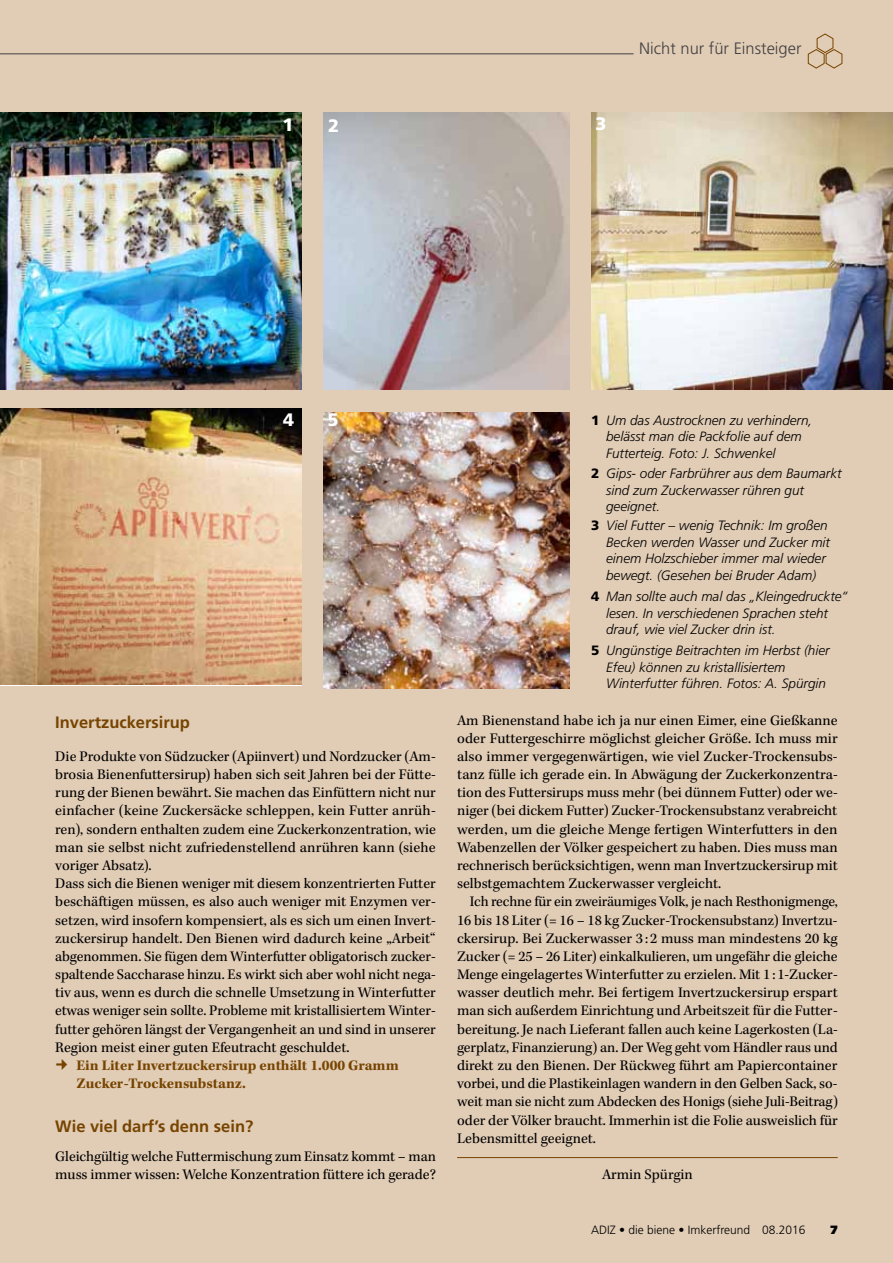
<style>
.page{position:relative;width:893px;height:1263px;background:#e1ccb5}
.page>*{position:absolute;margin:0;border:0;box-sizing:border-box;transform-origin:0 0}
.t1{font:900 18px "Frutiger LT Std";color:#fff}
.t2{font:700 16.5px "Frutiger LT Std";color:#764400}
.t3{font:300 16.5px "Frutiger LT Std";color:#414042}
.t4{font:15px/18.1px "Kepler Std";color:#000}
.t5{font:700 15px/18.1px "Kepler Std";color:#764400}
.t6{font:italic 300 13.5px/16.5px "Frutiger LT Std";color:#000}
.t7{font:300 12px "Frutiger LT Std";color:#000}
.t8{font:900 12px "Frutiger LT Std";color:#000}
.s1{font-weight:900;font-style:normal}
</style>
<div class="page">
<img style="left:0;top:113px;width:302px;height:276px">
<img style="left:323px;top:113px;width:247px;height:276px">
<img style="left:591px;top:113px;width:302px;height:276px">
<img style="left:0;top:409px;width:302px;height:276px">
<img style="left:323px;top:412px;width:247px;height:277px">
<svg style="left:807px;top:33px;width:36px;height:36px"></svg>
<hr style="left:0;top:53px;width:634px;height:1px;background:#414042">
<hr style="left:457px;top:1157px;width:381px;height:1px;background:#764400">
<p class="t1" style="left:282px;top:114px;width:13px">1</p>
<p class="t1" style="left:328px;top:114px;width:13px">2</p>
<p class="t1" style="left:595px;top:113px;width:13px">3</p>
<p class="t3" style="left:639px;top:39px;width:164px">Nicht nur für Einsteiger</p>
<p class="t3" style="left:757px;top:39px;width:46px">Rubrik</p>
<p class="t1" style="left:283px;top:409px;width:13px">4</p>
<p class="t1" style="left:327px;top:409px;width:13px">5</p>
<p class="t2" style="left:55px;top:712px;width:136px">Invertzuckersirup</p>
<p class="t4" style="left:55px;top:748px;width:382px">Die Produkte von Südzucker (Apiinvert) und Nordzucker (Am&shy;brosia Bienenfuttersirup) haben sich seit Jahren bei der Fütte&shy;rung der Bienen bewährt. Sie machen das Einfüttern nicht nur einfacher (keine Zuckersäcke schleppen, kein Futter anrüh&shy;ren), sondern enthalten zudem eine Zuckerkonzentration, wie man sie selbst nicht zufriedenstellend anrühren kann (siehe voriger Absatz).<br>Dass sich die Bienen weniger mit diesem konzentrierten Futter beschäftigen müssen, es also auch weniger mit Enzymen ver&shy;setzen, wird insofern kompensiert, als es sich um einen Invert&shy;zuckersirup handelt. Den Bienen wird dadurch keine „Arbeit“ abgenommen. Sie fügen dem Winterfutter obligatorisch zucker&shy;spaltende Saccharase hinzu. Es wirkt sich aber wohl nicht nega&shy;tiv aus, wenn es durch die schnelle Umsetzung in Winterfutter etwas weniger sein sollte. Probleme mit kristallisiertem Winter&shy;futter gehören längst der Vergangenheit an und sind in unserer Region meist einer guten Efeutracht geschuldet.</p>
<p class="t5" style="left:77px;top:1057px;width:324px">Ein Liter Invertzuckersirup enthält 1.000 Gramm<br>Zucker-Trockensubstanz.</p>
<p class="t2" style="left:55px;top:1116px;width:200px">Wie viel darf’s denn sein?</p>
<p class="t4" style="left:55px;top:1148px;width:382px">Gleichgültig welche Futtermischung zum Einsatz kommt – man muss immer wissen: Welche Konzentration füttere ich gerade?</p>
<p class="t6" style="left:606px;top:412px;width:208px;text-indent:-15px"><span class="s1">1</span> Um das Austrocknen zu verhindern, belässt man die Packfolie auf dem<br>Futterteig. Foto: J. Schwenkel</p>
<p class="t6" style="left:606px;top:466px;width:237px;text-indent:-15px"><span class="s1">2</span> Gips- oder Farbrührer aus dem Baumarkt sind zum Zuckerwasser rühren gut geeignet.</p>
<p class="t6" style="left:606px;top:517px;width:226px;text-indent:-15px"><span class="s1">3</span> Viel Futter – wenig Technik: Im großen Becken werden Wasser und Zucker mit einem Holzschieber immer mal wieder bewegt. (Gesehen bei Bruder Adam)</p>
<p class="t6" style="left:606px;top:588px;width:243px;text-indent:-15px"><span class="s1">4</span> Man sollte auch mal das „Kleingedruckte“ lesen. In verschiedenen Sprachen steht drauf, wie viel Zucker drin ist.</p>
<p class="t6" style="left:606px;top:642px;width:225px;text-indent:-15px"><span class="s1">5</span> Ungünstige Beitrachten im Herbst (hier<br>Efeu) können zu kristallisiertem<br>Winterfutter führen. Fotos: A. Spürgin</p>
<p class="t4" style="left:457px;top:711px;width:382px;text-align:justify">Am Bienenstand habe ich ja nur einen Eimer, eine Gießkanne oder Futtergeschirre möglichst gleicher Größe. Ich muss mir also immer vergegenwärtigen, wie viel Zucker-Trockensubs&shy;tanz fülle ich gerade ein. In Abwägung der Zuckerkonzentra&shy;tion des Futtersirups muss mehr (bei dünnem Futter) oder we&shy;niger (bei dickem Futter) Zucker-Trockensubstanz verabreicht werden, um die gleiche Menge fertigen Winterfutters in den Wabenzellen der Völker gespeichert zu haben. Dies muss man rechnerisch berücksichtigen, wenn man Invertzuckersirup mit selbstgemachtem Zuckerwasser vergleicht.</p>
<p class="t4" style="left:457px;top:893px;width:382px;text-align:justify;text-indent:13px">Ich rechne für ein zweiräumiges Volk, je nach Resthonigmenge, 16 bis 18 Liter (= 16 – 18 kg Zucker-Trockensubstanz) Invertzu&shy;ckersirup. Bei Zuckerwasser 3 : 2 muss man mindestens 20 kg Zucker (= 25 – 26 Liter) einkalkulieren, um ungefähr die gleiche Menge eingelagertes Winterfutter zu erzielen. Mit 1 : 1-Zucker&shy;wasser deutlich mehr. Bei fertigem Invertzuckersirup erspart man sich außerdem Einrichtung und Arbeitszeit für die Futter&shy;bereitung. Je nach Lieferant fallen auch keine Lagerkosten (La&shy;gerplatz, Finanzierung) an. Der Weg geht vom Händler raus und direkt zu den Bienen. Der Rückweg führt am Papiercontainer vorbei, und die Plastikeinlagen wandern in den Gelben Sack, so&shy;weit man sie nicht zum Abdecken des Honigs (siehe Juli-Beitrag) oder der Völker braucht. Immerhin ist die Folie ausweislich für Lebensmittel geeignet.</p>
<p class="t4" style="left:602px;top:1166px;width:92px">Armin Spürgin</p>
<p class="t7" style="left:591px;top:1223px;width:216px">ADIZ • die biene • Imkerfreund 08.2016</p>
<p class="t8" style="left:831px;top:1222px;width:9px">7</p>
</div>
